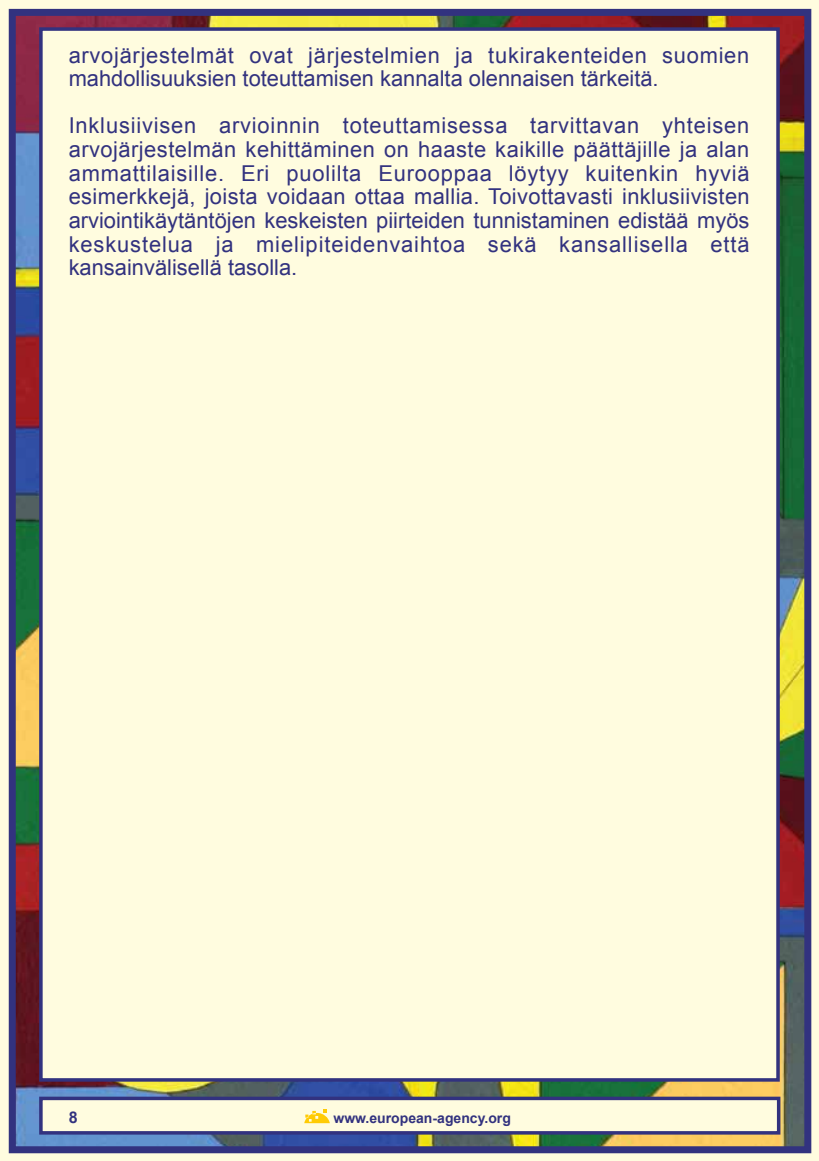
<style>
.page{position:relative;width:819px;height:1161px;background:#fff}
.page>*{position:absolute;margin:0;border:0;box-sizing:border-box;transform-origin:0 0}
.t1{font:21.88px/23.6px "Arial";color:#32327f;text-align:justify}
.t2{font:21.88px/23.6px "Arial";letter-spacing:.035em;color:#32327f}
.t3{font:700 16.1px "Arial";color:#32327f}
.t4{font:700 14px "Arial";color:#32327f}
</style>
<div class="page">
<img style="left:17px;top:17px;width:786px;height:1128px">
<div style="left:0;top:0;width:819px;height:12px;background:#fffcdf"></div>
<div style="left:807px;top:0;width:12px;height:1161px;background:#fffcdf"></div>
<div style="left:0;top:1150px;width:819px;height:11px;background:#fffcdf"></div>
<div style="left:0;top:0;width:12px;height:1161px;background:#fffcdf"></div>
<div style="left:9px;top:9px;width:802px;height:1144px;border:7px solid #32327f"></div>
<div style="left:39px;top:27px;width:740px;height:1054px;background:#fffcdf;border:4px solid #32327f"></div>
<div style="left:39px;top:1096px;width:741px;height:38px;background:#fffcdf;border:4px solid #32327f"></div>
<svg style="left:304px;top:1109px;width:26px;height:14px"></svg>
<p class="t2" style="left:69px;top:43px;width:682px">arvojärjestelmät ovat järjestelmien ja tukirakenteiden suomien mahdollisuuksien toteuttamisen kannalta olennaisen tärkeitä.</p>
<p class="t1" style="left:69px;top:114px;width:682px">Inklusiivisen arvioinnin toteuttamisessa tarvittavan yhteisen arvojärjestelmän kehittäminen on haaste kaikille päättäjille ja alan ammattilaisille. Eri puolilta Eurooppaa löytyy kuitenkin hyviä esimerkkejä, joista voidaan ottaa mallia. Toivottavasti inklusiivisten arviointikäytäntöjen keskeisten piirteiden tunnistaminen edistää myös keskustelua ja mielipiteidenvaihtoa sekä kansallisella että kansainvälisellä tasolla.</p>
<p class="t3" style="left:69px;top:1106px;width:10px">8</p>
<p class="t4" style="left:333px;top:1109px;width:179px">www.european-agency.org</p>
</div>
